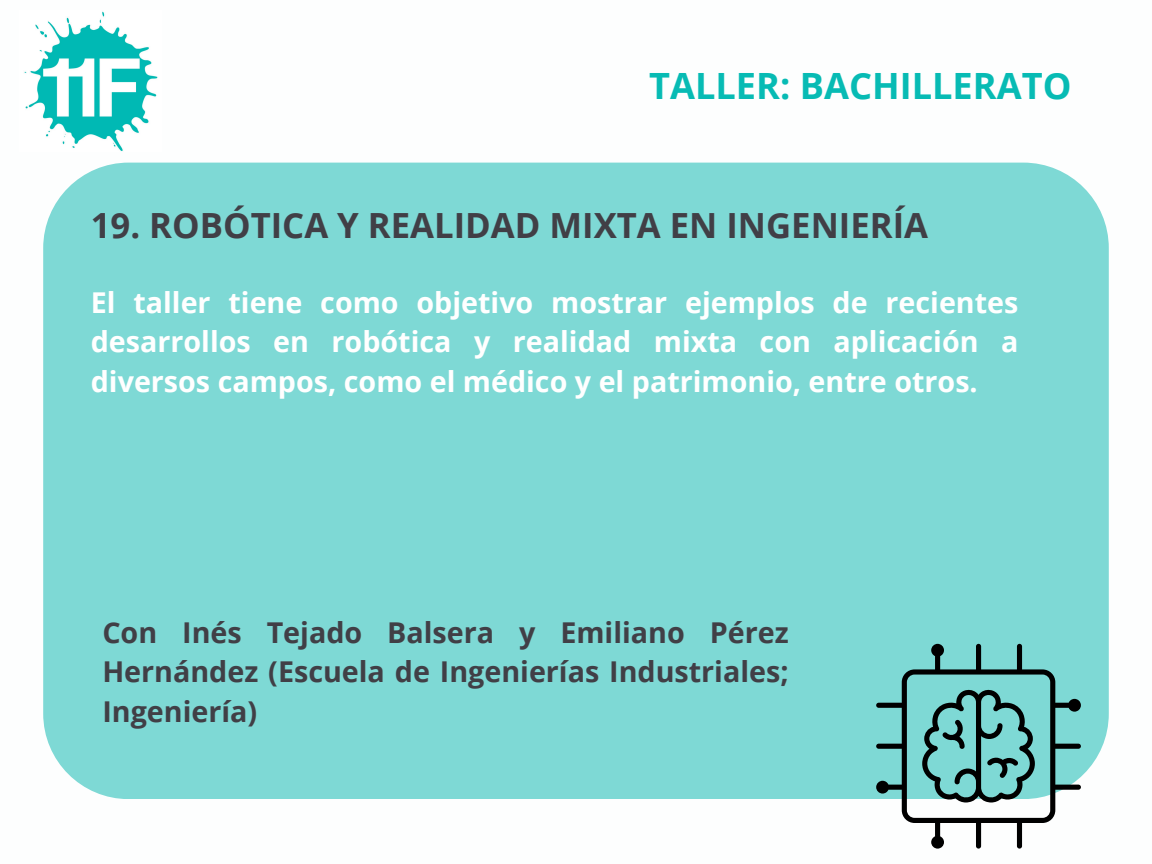
<style>
.page{position:relative;width:1152px;height:864px;background:#fff}
.page>*{position:absolute;margin:0;border:0;box-sizing:border-box;transform-origin:0 0}
.t1{font:700 36.15px "Open Sans";color:#07bbb4}
.t2{font:700 34.65px "Open Sans";color:#413f46}
.t3{font:700 28.65px/39.3px "Open Sans";color:#fff;text-align:justify}
.t4{font:700 28.65px/39.3px "Open Sans";color:#413f46;text-align:justify}
</style>
<div class="page">
<div style="left:43px;top:163px;width:1066px;height:636px;background:#7ed9d5;border-radius:86px"></div>
<img style="left:24px;top:11px;width:134px;height:140px">
<svg style="left:876px;top:644px;width:205px;height:205px"></svg>
<h1 class="t1" style="left:649px;top:61px;width:424px">TALLER: BACHILLERATO</h1>
<h1 class="t2" style="left:91px;top:201px;width:839px">19. ROBÓTICA Y REALIDAD MIXTA EN INGENIERÍA</h1>
<p class="t3" style="left:91px;top:282px;width:929px">El taller tiene como objetivo mostrar ejemplos de recientes desarrollos en robótica y realidad mixta con aplicación a diversos campos, como el médico y el patrimonio, entre otros.</p>
<p class="t4" style="left:102px;top:612px;width:688px">Con Inés Tejado Balsera y Emiliano Pérez Hernández (Escuela de Ingenierías Industriales; Ingeniería)</p>
</div>
